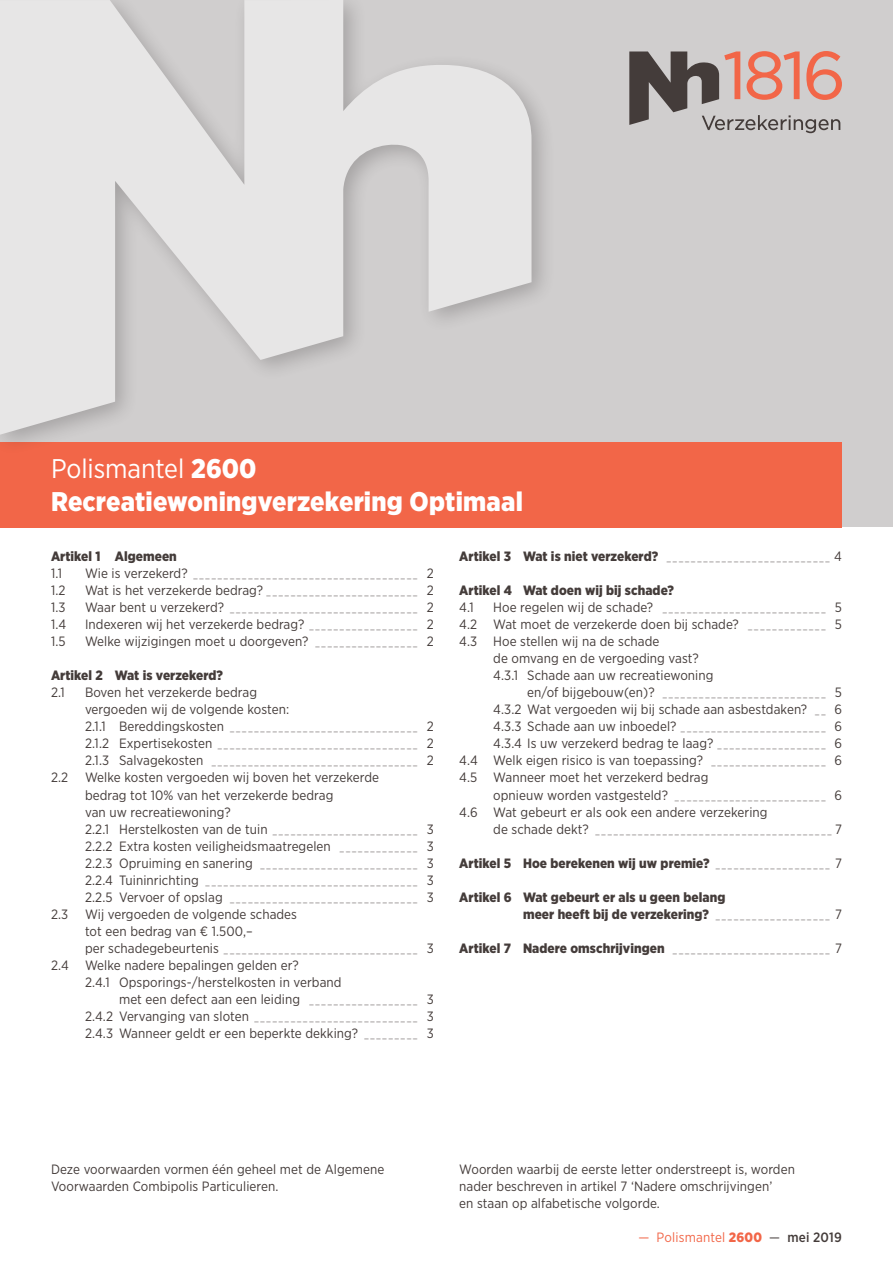
<style>
.page{position:relative;width:893px;height:1263px;background:#fff}
.page>*{position:absolute;margin:0;border:0;box-sizing:border-box;transform-origin:0 0}
.t1{font:900 27px/33px "Gotham Narrow";letter-spacing:.01em;color:#fff}
.t2{font:13.5px/17px "Gotham Narrow";letter-spacing:.005em;color:#443c3a}
.t3{font:900 13.5px/17px "Gotham Narrow";letter-spacing:.005em;color:#443c3a}
.t4{font:13.5px "Gotham Narrow";letter-spacing:.015em;color:#f26648}
.t5{font:7.5px "Gotham Narrow";color:#443c3a}
.s1{font-weight:400}
.s2{font-size:13.5px}
.s3{font-size:7.5px}
.s4{font-weight:400;font-size:7.5px}
.s5{font-weight:900}
.s6{color:#443c3a}
.s7{font-weight:500;color:#443c3a}
</style>
<div class="page">
<div style="left:0;top:0;width:893px;height:527px;background:#d0cece"></div>
<div style="left:0;top:442px;width:842px;height:85px;background:#f26648"></div>
<div style="left:0;top:0;width:556px;height:458px;background:#231f20;opacity:.5"></div>
<svg style="left:0;top:0;width:531px;height:435px;fill:#e7e6e6"></svg>
<svg style="left:629px;top:51px;width:213px;height:82px"></svg>
<h1 class="t1" style="left:51px;top:451px;width:473px"><span class="s1">Polismantel</span> 2600<br>Recreatiewoningverzekering Optimaal</h1>
<p class="t3" style="left:51px;top:548px;width:127px">Artikel 1 Algemeen</p>
<p class="t2" style="left:51px;top:565px;width:13px">1.1</p>
<p class="t5" style="left:85px;top:571px;width:350px"><span class="s2">Wie is verzekerd?</span> _ _ _ _ _ _ _ _ _ _ _ _ _ _ _ _ _ _ _ _ _ _ _ _ _ _ _ _ _ _ _ _ _ _ _ _ _ <span class="s2">2</span></p>
<p class="t2" style="left:51px;top:582px;width:16px">1.2</p>
<p class="t2" style="left:85px;top:582px;width:350px">Wat is het verzekerde bedrag? <span class="s3">_ _ _ _ _ _ _ _ _ _ _ _ _ _ _ _ _ _ _ _ _ _ _ _ _</span> 2</p>
<p class="t2" style="left:51px;top:599px;width:16px">1.3</p>
<p class="t5" style="left:85px;top:605px;width:350px"><span class="s2">Waar bent u verzekerd?</span> _ _ _ _ _ _ _ _ _ _ _ _ _ _ _ _ _ _ _ _ _ _ _ _ _ _ _ _ _ _ _ <span class="s2">2</span></p>
<p class="t2" style="left:51px;top:616px;width:17px">1.4</p>
<p class="t2" style="left:85px;top:616px;width:350px">Indexeren wij het verzekerde bedrag? <span class="s3">_ _ _ _ _ _ _ _ _ _ _ _ _ _ _ _ _ _</span> 2</p>
<p class="t2" style="left:51px;top:633px;width:16px">1.5</p>
<p class="t2" style="left:85px;top:633px;width:350px">Welke wijzigingen moet u doorgeven? <span class="s3">_ _ _ _ _ _ _ _ _ _ _ _ _ _ _ _ _</span> 2</p>
<p class="t3" style="left:51px;top:667px;width:173px">Artikel 2 Wat is verzekerd?</p>
<p class="t2" style="left:51px;top:684px;width:15px">2.1</p>
<p class="t2" style="left:85px;top:684px;width:206px">Boven het verzekerde bedrag vergoeden wij de volgende kosten:</p>
<p class="t5" style="left:85px;top:724px;width:350px"><span class="s2">2.1.1 Bereddingskosten</span> _ _ _ _ _ _ _ _ _ _ _ _ _ _ _ _ _ _ _ _ _ _ _ _ _ _ _ _ _ _ _ <span class="s2">2</span></p>
<p class="t5" style="left:85px;top:741px;width:350px"><span class="s2">2.1.2 Expertisekosten</span> _________________________________ <span class="s2">2</span></p>
<p class="t5" style="left:85px;top:758px;width:350px"><span class="s2">2.1.3 Salvagekosten</span> _ _ _ _ _ _ _ _ _ _ _ _ _ _ _ _ _ _ _ _ _ _ _ _ _ _ _ _ _ _ _ _ _ _ <span class="s2">2</span></p>
<p class="t2" style="left:85px;top:769px;width:350px;text-indent:-34px">2.2 Welke kosten vergoeden wij boven het verzekerde<br>bedrag tot 10% van het verzekerde bedrag<br>van uw recreatiewoning?<br>2.2.1 Herstelkosten van de tuin <span class="s3">_ _ _ _ _ _ _ _ _ _ _ _ _ _ _ _ _ _ _ _ _ _ _ _</span> 3<br>2.2.2 Extra kosten veiligheidsmaatregelen <span class="s3">_ _ _ _ _ _ _ _ _ _ _ _ _</span> 3</p>
<p class="t5" style="left:85px;top:860px;width:350px"><span class="s2">2.2.3 Opruiming en sanering</span> _ _ _ _ _ _ _ _ _ _ _ _ _ _ _ _ _ _ _ _ _ _ _ _ _ _ <span class="s2">3</span></p>
<p class="t5" style="left:85px;top:877px;width:350px"><span class="s2">2.2.4 Tuininrichting</span> _ _ _ _ _ _ _ _ _ _ _ _ _ _ _ _ _ _ _ _ _ _ _ _ _ _ _ _ _ _ _ _ _ _ _ <span class="s2">3</span></p>
<p class="t5" style="left:85px;top:894px;width:350px"><span class="s2">2.2.5 Vervoer of opslag</span> _ _ _ _ _ _ _ _ _ _ _ _ _ _ _ _ _ _ _ _ _ _ _ _ _ _ _ _ _ _ _ <span class="s2">3</span></p>
<p class="t2" style="left:85px;top:905px;width:214px;text-indent:-34px">2.3 Wij vergoeden de volgende schades tot een bedrag van € 1.500,–</p>
<p class="t5" style="left:85px;top:945px;width:350px"><span class="s2">per schadegebeurtenis</span> _ _ _ _ _ _ _ _ _ _ _ _ _ _ _ _ _ _ _ _ _ _ _ _ _ _ _ _ _ _ _ _ <span class="s2">3</span></p>
<p class="t2" style="left:51px;top:956px;width:249px">2.4 Welke nadere bepalingen gelden er?</p>
<p class="t2" style="left:85px;top:973px;width:258px">2.4.1 Opsporings-/herstelkosten in verband</p>
<p class="t2" style="left:119px;top:990px;width:316px">met een defect aan een leiding <span class="s3">_ _ _ _ _ _ _ _ _ _ _ _ _ _ _ _ _ _</span> 3</p>
<p class="t5" style="left:85px;top:1013px;width:350px"><span class="s2">2.4.2 Vervanging van sloten</span> ___________________________ <span class="s2">3</span></p>
<p class="t2" style="left:85px;top:1024px;width:350px">2.4.3 Wanneer geldt er een beperkte dekking? <span class="s3">_ _ _ _ _ _ _ _ _</span> 3</p>
<p class="t3" style="left:459px;top:548px;width:384px">Artikel 3 Wat is niet verzekerd? <span class="s4">_ _ _ _ _ _ _ _ _ _ _ _ _ _ _ _ _ _ _ _ _ _ _ _ _ _</span> <span class="s1">4</span></p>
<p class="t3" style="left:459px;top:582px;width:216px">Artikel 4 Wat doen wij bij schade?</p>
<p class="t2" style="left:459px;top:599px;width:16px">4.1</p>
<p class="t5" style="left:493px;top:605px;width:350px"><span class="s2">Hoe regelen wij de schade?</span> _ _ _ _ _ _ _ _ _ _ _ _ _ _ _ _ _ _ _ _ _ _ _ _ _ _ _ <span class="s2">5</span></p>
<p class="t2" style="left:459px;top:616px;width:384px">4.2 Wat moet de verzekerde doen bij schade? <span class="s3">_ _ _ _ _ _ _ _ _ _ _ _ _</span> 5</p>
<p class="t2" style="left:459px;top:633px;width:202px">4.3 Hoe stellen wij na de schade</p>
<p class="t2" style="left:493px;top:650px;width:207px">de omvang en de vergoeding vast?</p>
<p class="t2" style="left:493px;top:667px;width:222px">4.3.1 Schade aan uw recreatiewoning</p>
<p class="t5" style="left:527px;top:690px;width:316px"><span class="s2">en/of bijgebouw(en)?</span> _ _ _ _ _ _ _ _ _ _ _ _ _ _ _ _ _ _ _ _ _ _ _ _ _ _ _ <span class="s2">5</span></p>
<p class="t2" style="left:493px;top:701px;width:350px">4.3.2 Wat vergoeden wij bij schade aan asbestdaken? <span class="s3">_ _</span> 6</p>
<p class="t2" style="left:493px;top:718px;width:350px">4.3.3 Schade aan uw inboedel? <span class="s3">_ _ _ _ _ _ _ _ _ _ _ _ _ _ _ _ _ _ _ _ _ _ _ _</span> 6</p>
<p class="t2" style="left:493px;top:735px;width:350px">4.3.4 Is uw verzekerd bedrag te laag? <span class="s3">_ _ _ _ _ _ _ _ _ _ _ _ _ _ _ _ _ _</span> 6</p>
<p class="t2" style="left:459px;top:752px;width:384px">4.4 Welk eigen risico is van toepassing? <span class="s3">_ _ _ _ _ _ _ _ _ _ _ _ _ _ _ _ _ _ _</span> 6</p>
<p class="t2" style="left:459px;top:769px;width:251px">4.5 Wanneer moet het verzekerd bedrag</p>
<p class="t2" style="left:493px;top:786px;width:350px">opnieuw worden vastgesteld? <span class="s3">_ _ _ _ _ _ _ _ _ _ _ _ _ _ _ _ _ _ _ _ _ _ _ _ _</span> 6</p>
<p class="t2" style="left:459px;top:803px;width:310px">4.6 Wat gebeurt er als ook een andere verzekering</p>
<p class="t5" style="left:493px;top:826px;width:350px"><span class="s2">de schade dekt?</span> _ _ _ _ _ _ _ _ _ _ _ _ _ _ _ _ _ _ _ _ _ _ _ _ _ _ _ _ _ _ _ _ _ _ _ _ _ _ <span class="s2">7</span></p>
<p class="t3" style="left:459px;top:854px;width:384px">Artikel 5 Hoe berekenen wij uw premie? <span class="s4">_ _ _ _ _ _ _ _ _ _ _ _ _ _ _ _ _ _ _</span> <span class="s1">7</span></p>
<p class="t3" style="left:523px;top:888px;width:320px;text-indent:-64px">Artikel 6 Wat gebeurt er als u geen belang<br>meer heeft bij de verzekering? <span class="s4">_ _ _ _ _ _ _ _ _ _ _ _ _ _ _ _ _ _ _</span> <span class="s1">7</span></p>
<p class="t3" style="left:459px;top:939px;width:384px">Artikel 7 Nadere omschrijvingen <span class="s4">_ _ _ _ _ _ _ _ _ _ _ _ _ _ _ _ _ _ _ _ _ _ _ _ _ _</span> <span class="s1">7</span></p>
<p class="t2" style="left:51px;top:1160px;width:335px">Deze voorwaarden vormen één geheel met de Algemene<br>Voorwaarden Combipolis Particulieren.</p>
<p class="t2" style="left:459px;top:1160px;width:337px">Woorden waarbij de eerste letter onderstreept is, worden nader beschreven in artikel 7 ‘Nadere omschrijvingen’<br>en staan op alfabetische volgorde.</p>
<p class="t4" style="left:638px;top:1228px;width:205px">— Polismantel <span class="s5">2600</span> <span class="s6">—</span> <span class="s7">mei 2019</span></p>
</div>
